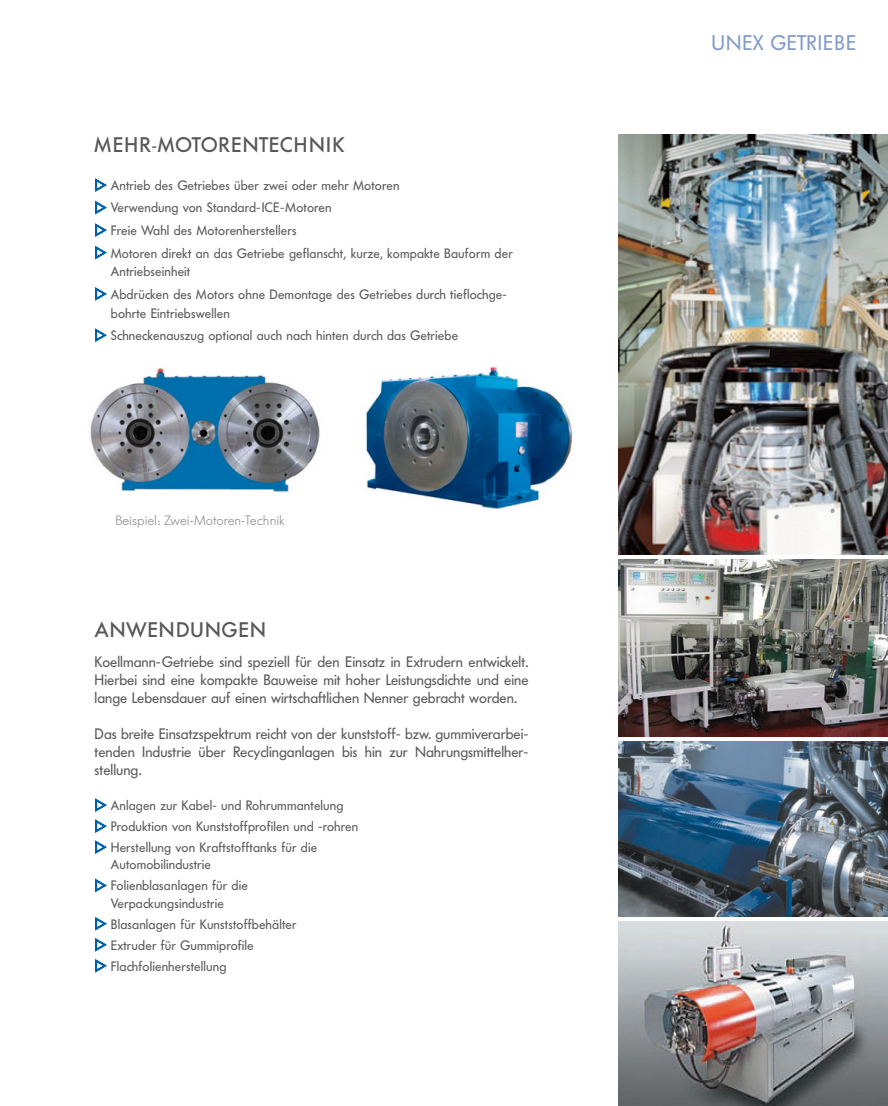
<style>
.page{position:relative;width:888px;height:1106px;background:#fff}
.page>*{position:absolute;margin:0;border:0;box-sizing:border-box;transform-origin:0 0}
.t1{font:500 21px "Futura BQ";letter-spacing:.04em;color:#58585a}
.t2{font:21px "Futura BQ";letter-spacing:.05em;color:#839bcb}
.t3{font:500 21px "Futura BQ";letter-spacing:.02em;color:#58585a}
.t4{font:15px/18px "Futura BQ";color:#58585a;text-align:justify}
.t5{font:13.5px/21px "Futura BQ";letter-spacing:.01em;color:#58585a}
.t6{font:300 13.5px "Futura BQ";color:#87888a}
</style>
<div class="page">
<svg style="left:95px;top:798px;width:12px;height:56px"></svg>
<svg style="left:95px;top:878px;width:12px;height:15px"></svg>
<svg style="left:95px;top:917px;width:12px;height:56px"></svg>
<svg style="left:95px;top:178px;width:12px;height:14px"></svg>
<svg style="left:95px;top:200px;width:12px;height:15px"></svg>
<svg style="left:95px;top:223px;width:12px;height:14px"></svg>
<svg style="left:95px;top:245px;width:12px;height:15px"></svg>
<svg style="left:95px;top:287px;width:12px;height:14px"></svg>
<svg style="left:95px;top:328px;width:12px;height:14px"></svg>
<img style="left:90px;top:368px;width:230px;height:125px">
<img style="left:366px;top:366px;width:207px;height:142px">
<img style="left:618px;top:135px;width:269px;height:420px">
<img style="left:618px;top:559px;width:269px;height:546px">
<hr style="left:609px;top:737px;width:278px;height:3px;background:#fff">
<hr style="left:610px;top:917px;width:277px;height:3px;background:#fff">
<h1 class="t1" style="left:95px;top:132px;width:252px">MEHR-MOTORENTECHNIK</h1>
<p class="t5" style="left:111px;top:174px;width:403px;line-height:22.5px">Antrieb des Getriebes über zwei oder mehr Motoren<br>Verwendung von Standard-ICE-Motoren<br>Freie Wahl des Motorenherstellers<br>Motoren direkt an das Getriebe geflanscht, kurze, kompakte Bauform der</p>
<p class="t5" style="left:111px;top:260px;width:397px;line-height:22.5px">Antriebseinheit<br>Abdrücken des Motors ohne Demontage des Getriebes durch tieflochge-</p>
<p class="t5" style="left:111px;top:302px;width:349px;line-height:22.5px">bohrte Eintriebswellen<br>Schneckenauszug optional auch nach hinten durch das Getriebe</p>
<p class="t6" style="left:115px;top:512px;width:171px">Beispiel: Zwei-Motoren-Technik</p>
<h1 class="t3" style="left:95px;top:617px;width:173px">ANWENDUNGEN</h1>
<p class="t4" style="left:95px;top:652px;width:435px">Koellmann-Getriebe sind speziell für den Einsatz in Extrudern entwickelt.<br>Hierbei sind eine kom pakte Bau weise mit hoher Leistungsdichte und eine lange Lebensdauer auf einen wirtschaftlichen Nenner gebracht worden.</p>
<p class="t4" style="left:95px;top:724px;width:435px">Das breite Einsatzspektrum reicht von der kunststoff- bzw. gummiverarbei&shy;tenden Industrie über Recycling anlagen bis hin zur Nahrungs mittel her&shy;stellung.</p>
<p class="t5" style="left:111px;top:794px;width:249px">Anlagen zur Kabel- und Rohrummantelung<br>Produktion von Kunststoffprofilen und -rohren<br>Herstellung von Kraftstofftanks für die</p>
<p class="t5" style="left:111px;top:854px;width:138px">Automobilindustrie<br>Folienblasanlagen für die</p>
<p class="t5" style="left:111px;top:892px;width:187px">Verpackungsindustrie<br>Blasanlagen für Kunststoffbehälter<br>Extruder für Gummiprofile<br>Flachfolienherstellung</p>
<h1 class="t2" style="left:711px;top:30px;width:146px">UNEx GETRIEBE</h1>
</div>
